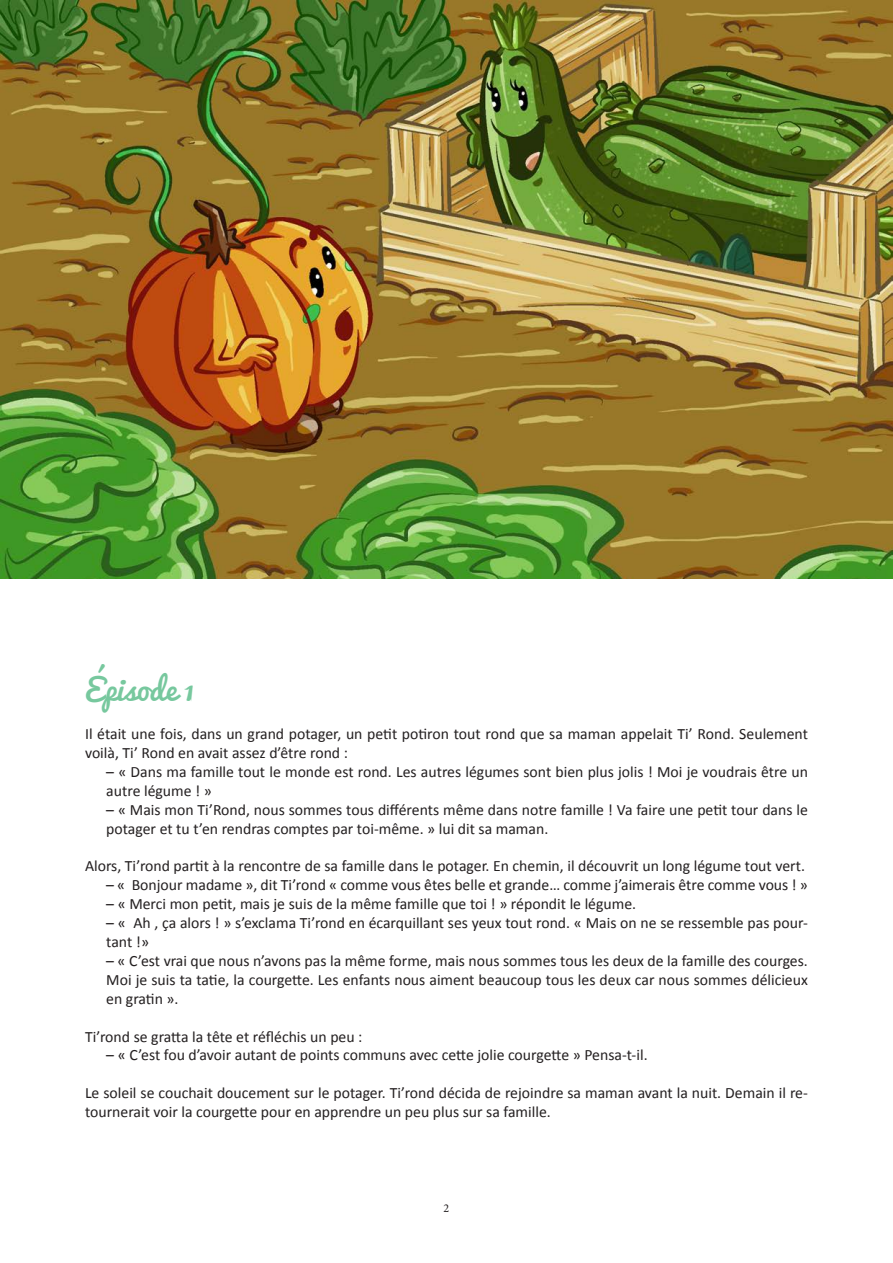
<style>
.page{position:relative;width:893px;height:1263px;background:#fff}
.page>*{position:absolute;margin:0;border:0;box-sizing:border-box;transform-origin:0 0}
.t1{font:30px "Pacifico";color:#77c89e}
.t2{font:15.75px/18.9px "Calibri";color:#231f20}
.t3{font:12px "Minion Pro";color:#231f20}
</style>
<div class="page">
<img style="left:0;top:0;width:893px;height:578px">
<p class="t1" style="left:85px;top:663px;width:110px">Épisode 1</p>
<p class="t2" style="left:85px;top:724px;width:724px">Il était une fois, dans un grand potager, un petit potiron tout rond que sa maman appelait Ti’ Rond. Seulement voilà, Ti’ Rond en avait assez d’être rond :</p>
<p class="t2" style="left:106px;top:762px;width:703px">– « Dans ma famille tout le monde est rond. Les autres légumes sont bien plus jolis ! Moi je voudrais être un autre légume ! »</p>
<p class="t2" style="left:106px;top:800px;width:703px">– « Mais mon Ti’Rond, nous sommes tous différents même dans notre famille ! Va faire une petit tour dans le potager et tu t’en rendras comptes par toi-même. » lui dit sa maman.</p>
<p class="t2" style="left:85px;top:857px;width:721px">Alors, Ti’rond partit à la rencontre de sa famille dans le potager. En chemin, il découvrit un long légume tout vert.</p>
<p class="t2" style="left:106px;top:876px;width:703px">– « Bonjour madame », dit Ti’rond « comme vous êtes belle et grande… comme j’aimerais être comme vous ! »</p>
<p class="t2" style="left:106px;top:895px;width:531px">– « Merci mon petit, mais je suis de la même famille que toi ! » répondit le légume.</p>
<p class="t2" style="left:106px;top:913px;width:703px">– « Ah , ça alors ! » s’exclama Ti’rond en écarquillant ses yeux tout rond. « Mais on ne se ressemble pas pour&shy;tant !»</p>
<p class="t2" style="left:106px;top:951px;width:703px;text-align:justify">– « C’est vrai que nous n’avons pas la même forme, mais nous sommes tous les deux de la famille des courges.<br>Moi je suis ta tatie, la courgette. Les enfants nous aiment beaucoup tous les deux car nous sommes délicieux en gratin ».</p>
<p class="t2" style="left:85px;top:1027px;width:279px">Ti’rond se gratta la tête et réfléchis un peu :</p>
<p class="t2" style="left:106px;top:1046px;width:543px">– « C’est fou d’avoir autant de points communs avec cette jolie courgette » Pensa-t-il.</p>
<p class="t2" style="left:85px;top:1084px;width:724px">Le soleil se couchait doucement sur le potager. Ti’rond décida de rejoindre sa maman avant la nuit. Demain il re&shy;tournerait voir la courgette pour en apprendre un peu plus sur sa famille.</p>
<p class="t3" style="left:444px;top:1200px;width:7px">2</p>
</div>
